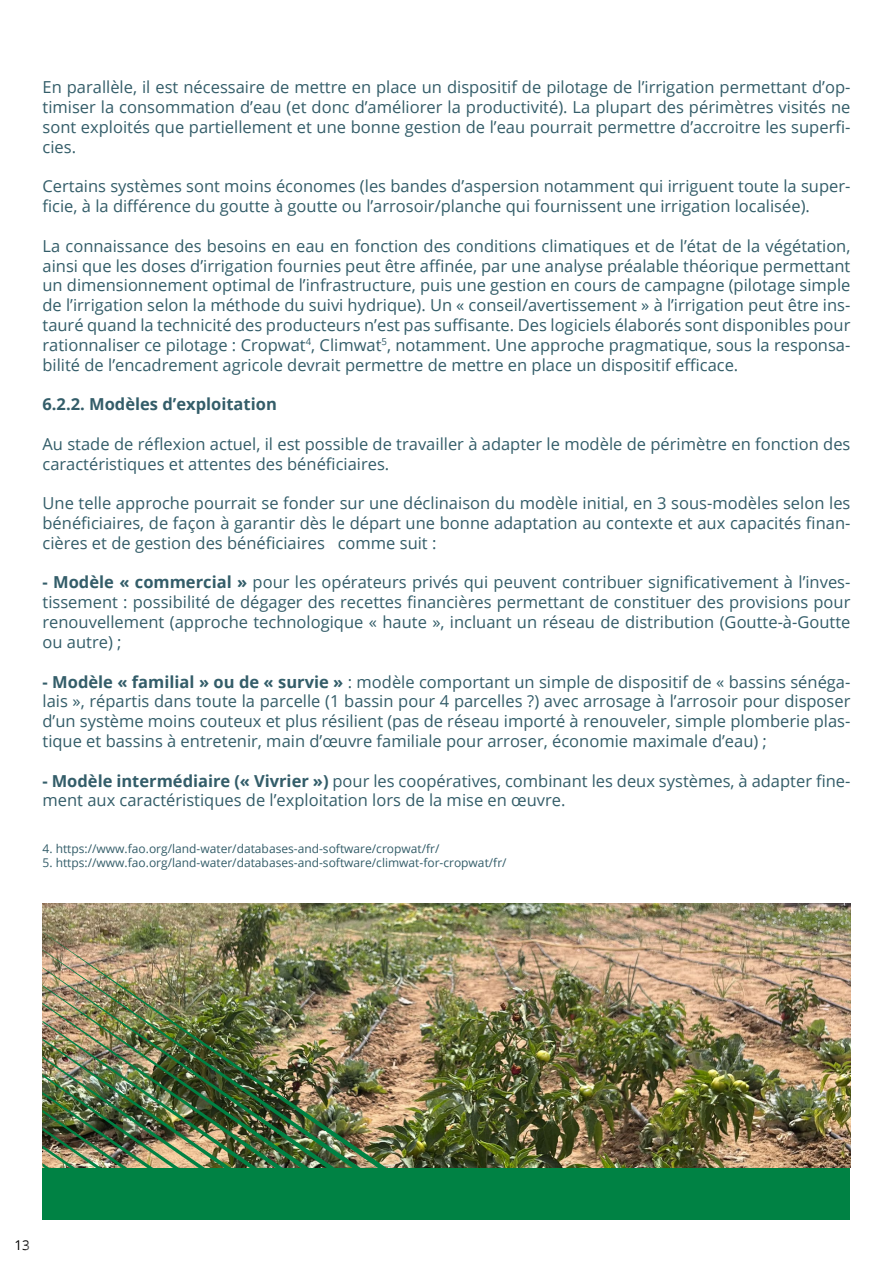
<style>
.page{position:relative;width:893px;height:1263px;background:#fff}
.page>*{position:absolute;margin:0;border:0;box-sizing:border-box;transform-origin:0 0}
.t1{font:16.5px/19.8px "Open Sans";color:#335d69;text-align:justify}
.t2{font:700 16.5px "Open Sans";color:#335d69}
.t3{font:13.5px "Open Sans";color:#000}
.t4{font:12px "Open Sans";color:#335d69}
.s1{font-weight:700}
</style>
<div class="page">
<div style="left:43px;top:1163px;width:807px;height:57px;background:#008244"></div>
<img style="left:646px;top:903px;width:204px;height:264px">
<img style="left:42px;top:903px;width:604px;height:317px">
<img style="left:43px;top:932px;width:419px;height:288px">
<p class="t1" style="left:43px;top:77px;width:809px">En parallèle, il est nécessaire de mettre en place un dispositif de pilotage de l’irrigation permettant d’op&shy;timiser la consommation d’eau (et donc d’améliorer la productivité). La plupart des périmètres visités ne sont exploités que partiellement et une bonne gestion de l’eau pourrait permettre d’accroitre les superfi&shy;cies.</p>
<p class="t1" style="left:43px;top:176px;width:809px">Certains systèmes sont moins économes (les bandes d’aspersion notamment qui irriguent toute la super&shy;ficie, à la différence du goutte à goutte ou l’arrosoir/planche qui fournissent une irrigation localisée).</p>
<p class="t1" style="left:43px;top:236px;width:809px">La connaissance des besoins en eau en fonction des conditions climatiques et de l’état de la végétation, ainsi que les doses d’irrigation fournies peut être affinée, par une analyse préalable théorique permettant un dimensionnement optimal de l’infrastructure, puis une gestion en cours de campagne (pilotage simple de l’irrigation selon la méthode du suivi hydrique). Un « conseil/avertissement » à l’irrigation peut être ins&shy;tauré quand la technicité des producteurs n’est pas suffisante. Des logiciels élaborés sont disponibles pour rationnaliser ce pilotage : Cropwat<sup>4</sup>, Climwat<sup>5</sup>, notamment. Une approche pragmatique, sous la responsa&shy;bilité de l’encadrement agricole devrait permettre de mettre en place un dispositif efficace.</p>
<p class="t2" style="left:43px;top:393px;width:236px">6.2.2. Modèles d’exploitation</p>
<p class="t1" style="left:43px;top:434px;width:809px">Au stade de réflexion actuel, il est possible de travailler à adapter le modèle de périmètre en fonction des caractéristiques et attentes des bénéficiaires.</p>
<p class="t1" style="left:43px;top:493px;width:809px">Une telle approche pourrait se fonder sur une déclinaison du modèle initial, en 3 sous-modèles selon les bénéficiaires, de façon à garantir dès le départ une bonne adaptation au contexte et aux capacités finan&shy;cières et de gestion des bénéficiaires comme suit :</p>
<p class="t1" style="left:43px;top:572px;width:809px"><span class="s1">- Modèle « commercial »</span> pour les opérateurs privés qui peuvent contribuer significativement à l’inves&shy;tissement : possibilité de dégager des recettes financières permettant de constituer des provisions pour renouvellement (approche technologique « haute », incluant un réseau de distribution (Goutte-à-Goutte ou autre) ;</p>
<p class="t1" style="left:43px;top:671px;width:809px"><span class="s1">- Modèle « familial » ou de « survie »</span> : modèle comportant un simple de dispositif de « bassins sénéga&shy;lais », répartis dans toute la parcelle (1 bassin pour 4 parcelles ?) avec arrosage à l’arrosoir pour disposer d’un système moins couteux et plus résilient (pas de réseau importé à renouveler, simple plomberie plas&shy;tique et bassins à entretenir, main d’œuvre familiale pour arroser, économie maximale d’eau) ;</p>
<p class="t1" style="left:43px;top:770px;width:809px"><span class="s1">- Modèle intermédiaire (« Vivrier »)</span> pour les coopératives, combinant les deux systèmes, à adapter fine&shy;ment aux caractéristiques de l’exploitation lors de la mise en œuvre.</p>
<p class="t4" style="left:43px;top:840px;width:398px">4. https://www.fao.org/land-water/databases-and-software/cropwat/fr/</p>
<p class="t4" style="left:43px;top:854px;width:466px">5. https://www.fao.org/land-water/databases-and-software/climwat-for-cropwat/fr/</p>
<p class="t3" style="left:15px;top:1236px;width:17px">13</p>
</div>
